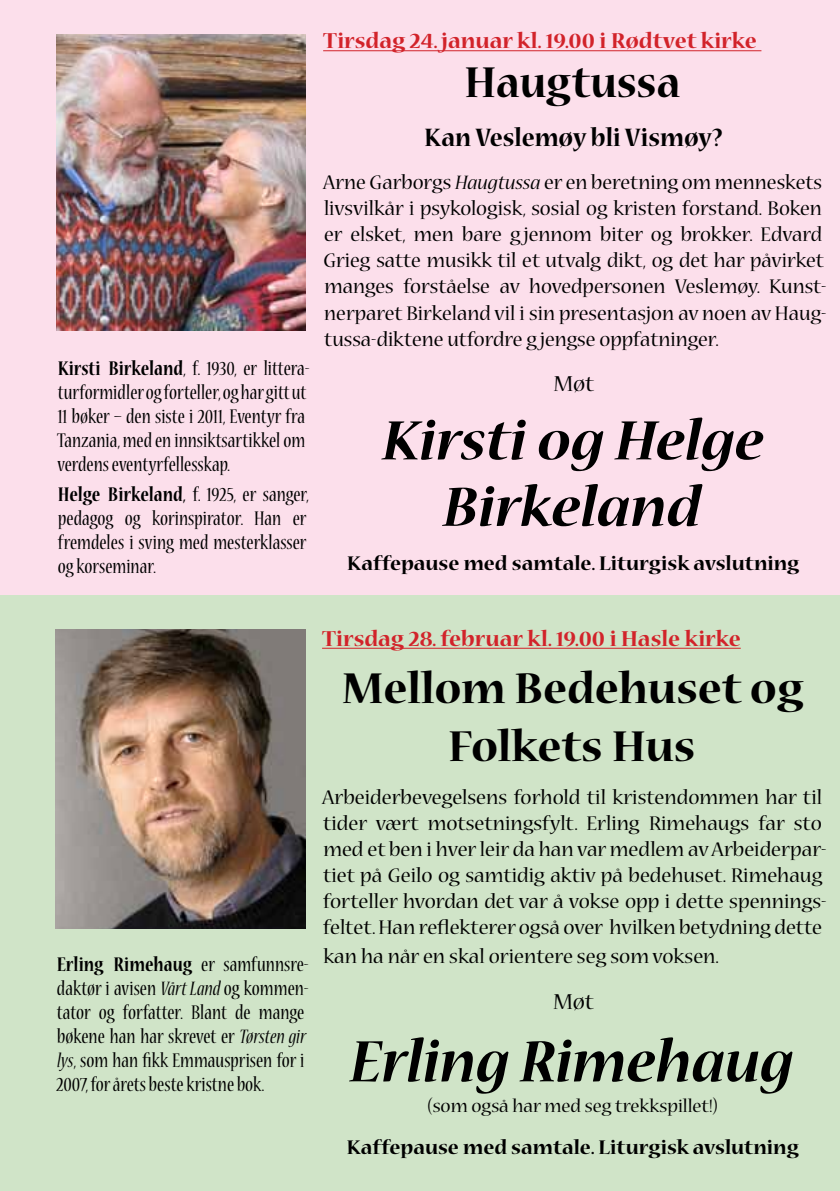
<style>
.page{position:relative;width:840px;height:1191px;background:#fff}
.page>*{position:absolute;margin:0;border:0;box-sizing:border-box;transform-origin:0 0}
.t1{font:italic 700 66px "Nueva Std";color:#000}
.t2{font:italic 700 62.8px/66.4px "Nueva Std";color:#000;text-align:center;scale:1.05 1}
.t3{font:700 48px/57.6px "Nueva Std";color:#000;text-align:center}
.t4{font:700 48px "Nueva Std";color:#000;scale:.93 1}
.t5{font:700 28px "Nueva Std";color:#000;scale:.93 1}
.t6{font:700 24px "Nueva Std";color:#d2232a}
.t7{font:24px "Nueva Std";color:#000}
.t8{font:22px/26px "Nueva Std";color:#000}
.t9{font:condensed 22px/24px "Nueva Std";color:#000}
.t10{font:700 22px "Nueva Std";color:#000}
.t11{font:20px "Nueva Std";color:#000}
.s1{font-weight:700}
.s2{font-style:italic}
</style>
<div class="page">
<div style="left:306px;top:0;width:533px;height:686px;background:#fcdfeb"></div>
<hr style="left:323px;top:50px;width:438px;height:1px;background:#d2232a">
<div style="left:0;top:0;width:306px;height:595px;background:#fcdfeb"></div>
<div style="left:305px;top:595px;width:534px;height:596px;background:#d0e4c8"></div>
<hr style="left:322px;top:648px;width:418px;height:1px;background:#d2232a">
<img style="left:57px;top:34px;width:248px;height:296px">
<div style="left:0;top:595px;width:305px;height:596px;background:#d0e4c8"></div>
<img style="left:56px;top:629px;width:249px;height:299px">
<p class="t9" style="left:57px;top:357px;width:254px"><span class="s1">Kirsti Birkeland</span>, f. 1930, er littera&shy;turformidler og forteller, og har gitt ut 11 bøker – den siste i 2011, Eventyr fra Tanzania, med en innsiktsartikkel om verdens eventyrfellesskap.</p>
<p class="t9" style="left:58px;top:483px;width:253px"><span class="s1">Helge Birkeland,</span> f. 1925, er sanger, pedagog og korinspirator. Han er fremdeles i sving med mesterklasser og korseminar.</p>
<p class="t6" style="left:323px;top:30px;width:435px">Tirsdag 24. januar kl. 19.00 i Rødtvet kirke</p>
<h3 class="t4" style="left:464px;top:61px;width:233px">Haugtussa</h3>
<p class="t5" style="left:424px;top:125px;width:322px">Kan Veslemøy bli Vismøy?</p>
<p class="t8" style="left:323px;top:171px;width:504px">Arne Garborgs <span class="s2">Haugtussa</span> er en beretning om menneskets livsvilkår i psykologisk, sosial og kristen forstand. Boken er elsket, men bare g jennom biter og brokker. Edvard Grieg satte musikk til et utvalg dikt, og det har påvirket manges forståelse av hovedpersonen Veslemøy. Kunst&shy;nerparet Birkeland vil i sin presentasjon av noen av Haug&shy;tussa-diktene utfordre g jengse oppfatninger.</p>
<p class="t7" style="left:553px;top:373px;width:42px">Møt</p>
<h2 class="t2" style="left:382px;top:409px;width:364px">Kirsti og Helge<br>Birkeland</h2>
<p class="t10" style="left:347px;top:553px;width:453px">Kaffepause med samtale. Liturgisk avslutning</p>
<p class="t9" style="left:56px;top:953px;width:254px"><span class="s1">Erling Rimehaug</span> er samfunnsre&shy;daktør i avisen <span class="s2">Vårt Land</span> og kommen&shy;tator og forfatter. Blant de mange bøkene han har skrevet er <span class="s2">Tørsten gir lys</span>, som han fikk Emmausprisen for i 2007, for årets beste kristne bok.</p>
<p class="t6" style="left:322px;top:627px;width:420px">Tirsdag 28. februar kl. 19.00 i Hasle kirke</p>
<h3 class="t3" style="left:342px;top:662px;width:462px">Mellom Bedehuset og<br>Folkets Hus</h3>
<p class="t8" style="left:322px;top:785px;width:506px">Arbeiderbevegelsens forhold til kristendommen har til tider vært motsetningsfylt. Erling Rimehaugs far sto med et ben i hver leir da han var medlem av Arbeiderpar&shy;tiet på Geilo og samtidig aktiv på bedehuset. Rimehaug forteller hvordan det var å vokse opp i dette spennings&shy;feltet. Han reflekterer også over hvilken betydning dette</p>
<p class="t8" style="left:323px;top:944px;width:397px">kan ha når en skal orientere seg som voksen.</p>
<p class="t7" style="left:553px;top:990px;width:42px">Møt</p>
<h1 class="t1" style="left:350px;top:1031px;width:444px">Erling Rimehaug</h1>
<p class="t11" style="left:427px;top:1096px;width:291px">(som også har med seg trekkspillet!)</p>
<p class="t10" style="left:346px;top:1136px;width:453px">Kaffepause med samtale. Liturgisk avslutning</p>
</div>
